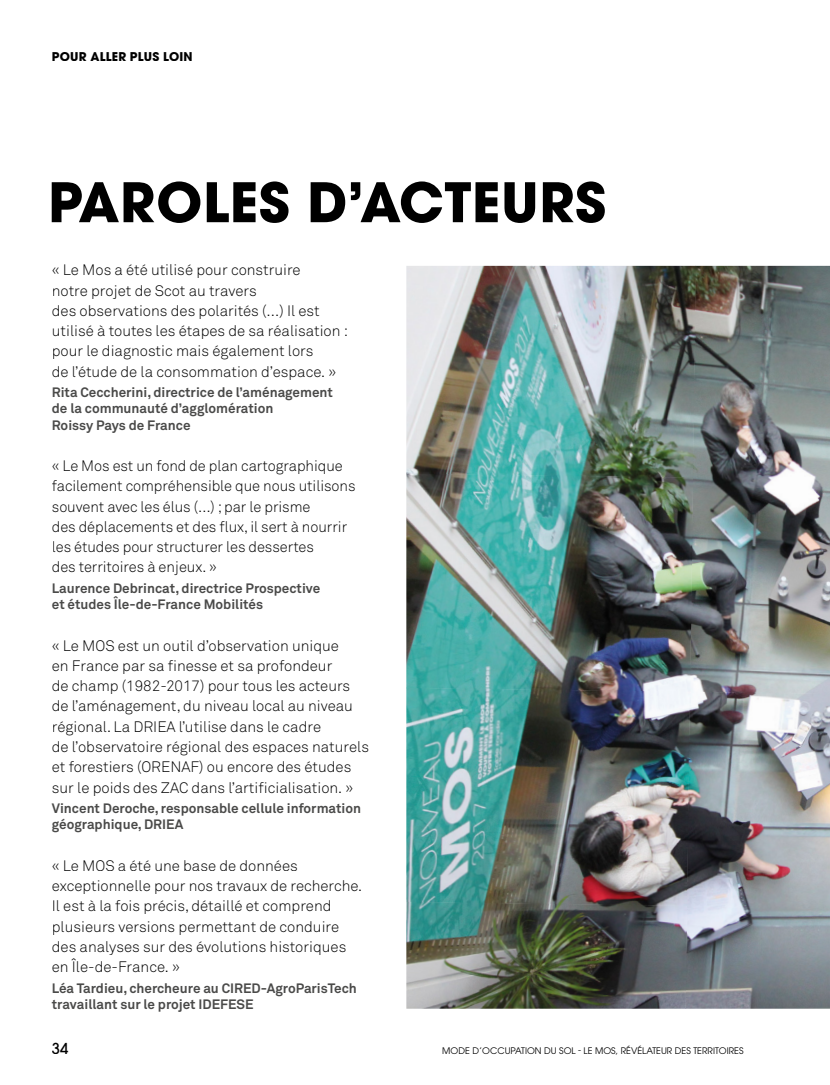
<style>
.page{position:relative;width:830px;height:1085px;background:#fff}
.page>*{position:absolute;margin:0;border:0;box-sizing:border-box;transform-origin:0 0}
.t1{font:700 54px "ITC Avant Garde Pro";letter-spacing:.01em;color:#000}
.t2{font:15px/20.2px "Akkurat Light Pro";color:#000}
.t3{font:500 15px "ITC Avant Garde Pro";color:#000}
.t4{font:700 13.5px/16.2px "Akkurat Pro";color:#4a4a49}
.t5{font:700 12px "ITC Avant Garde Pro";letter-spacing:.02em;color:#000}
.t6{font:9px "ITC Avant Garde Pro";color:#000}
</style>
<div class="page">
<img style="left:406px;top:266px;width:283px;height:207px">
<img style="left:689px;top:266px;width:140px;height:425px">
<img style="left:406px;top:473px;width:286px;height:218px">
<img style="left:406px;top:687px;width:283px;height:214px">
<img style="left:685px;top:691px;width:144px;height:317px">
<img style="left:406px;top:901px;width:280px;height:107px">
<p class="t5" style="left:52px;top:48px;width:142px">POUR ALLER PLUS LOIN</p>
<h1 class="t1" style="left:48px;top:166px;width:559px">PAROLES D’ACTEURS</h1>
<p class="t2" style="left:52px;top:260px;width:297px">« Le Mos a été utilisé pour construire<br>notre projet de Scot au travers<br>des observations des polarités (…) Il est utilisé à toutes les étapes de sa réalisation : pour le diagnostic mais également lors<br>de l’étude de la consommation d’espace. »</p>
<p class="t4" style="left:52px;top:384px;width:282px">Rita Ceccherini, directrice de l’aménagement de la communauté d’agglomération<br>Roissy Pays de France</p>
<p class="t2" style="left:52px;top:456px;width:305px">« Le Mos est un fond de plan cartographique facilement compréhensible que nous utilisons souvent avec les élus (…) ; par le prisme<br>des déplacements et des flux, il sert à nourrir les études pour structurer les dessertes<br>des territoires à enjeux. »</p>
<p class="t4" style="left:52px;top:580px;width:270px">Laurence Debrincat, directrice Prospective et études Île-de-France Mobilités</p>
<p class="t2" style="left:52px;top:635px;width:318px">« Le MOS est un outil d’observation unique<br>en France par sa finesse et sa profondeur<br>de champ (1982-2017) pour tous les acteurs de l’aménagement, du niveau local au niveau régional. La DRIEA l’utilise dans le cadre<br>de l’observatoire régional des espaces naturels et forestiers (ORENAF) ou encore des études sur le poids des ZAC dans l’artificialisation. »</p>
<p class="t4" style="left:52px;top:800px;width:310px">Vincent Deroche, responsable cellule information géographique, DRIEA</p>
<p class="t2" style="left:52px;top:855px;width:312px">« Le MOS a été une base de données exceptionnelle pour nos travaux de recherche.<br>Il est à la fois précis, détaillé et comprend plusieurs versions permettant de conduire des analyses sur des évolutions historiques en Île-de-France. »</p>
<p class="t4" style="left:52px;top:979px;width:306px">Léa Tardieu, chercheure au CIRED-AgroParisTech travaillant sur le projet IDEFESE</p>
<p class="t3" style="left:52px;top:1038px;width:18px">34</p>
<p class="t6" style="left:442px;top:1044px;width:302px">MODE D’OCCUPATION DU SOL - LE MOS, RÉVÉLATEUR DES TERRITOIRES</p>
</div>
